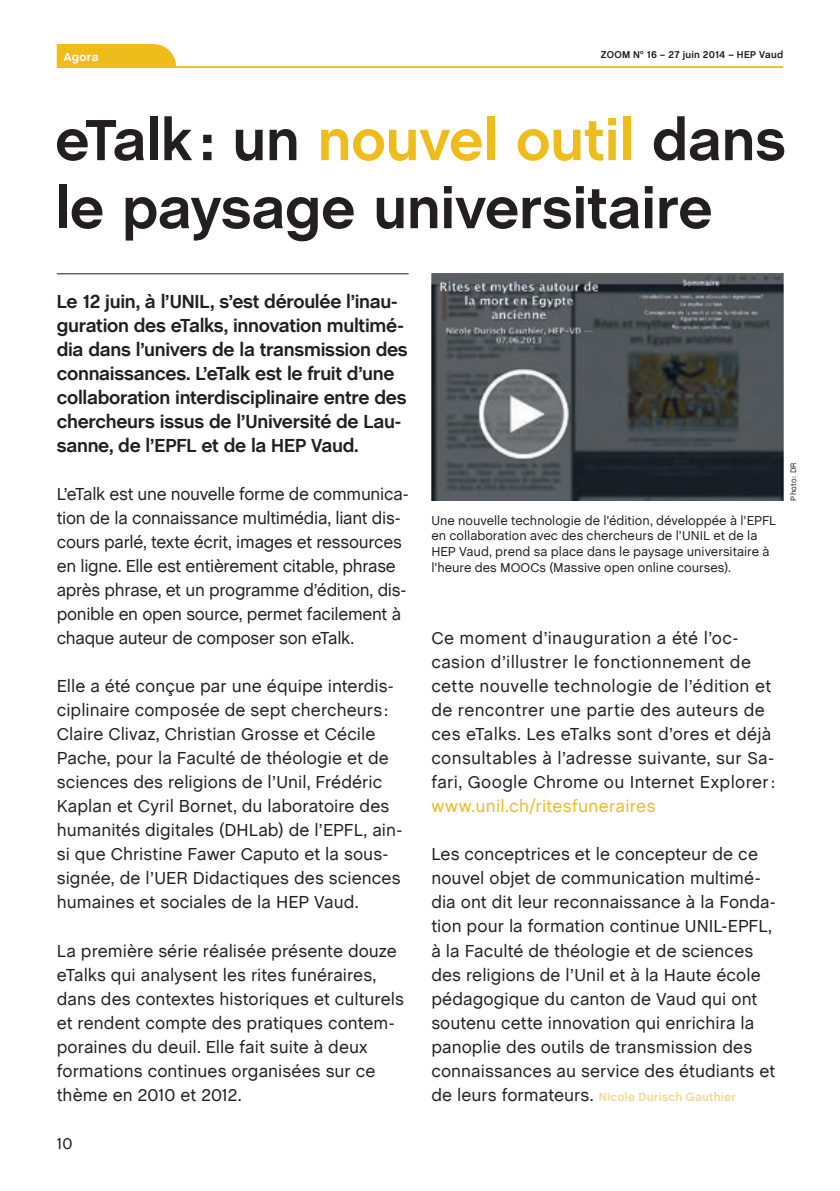
<style>
.page{position:relative;width:840px;height:1191px;background:#fff}
.page>*{position:absolute;margin:0;border:0;box-sizing:border-box;transform-origin:0 0}
.t1{font:700 59px/68px "Chalet Book TT";letter-spacing:-.005em;color:#231f20}
.t2{font:700 19px/24px "Chalet Book TT";letter-spacing:-.015em;color:#231f20}
.t3{font:17.6px/24px "Chalet Book TT";letter-spacing:.005em;color:#231f20}
.t4{font:17.6px/24px "Chalet Book TT";letter-spacing:-.015em;color:#231f20}
.t5{font:17.6px "Chalet Book TT";letter-spacing:.015em;color:#eebc1b}
.t6{font:16px "Chalet Book TT";color:#231f20}
.t7{font:13px/15.6px "Chalet Book TT";color:#231f20}
.t8{font:700 12px "Chalet Book TT";letter-spacing:.02em;color:#f6d991}
.t9{font:700 12px "Chalet Book TT";letter-spacing:.02em;color:#fff}
.t10{font:700 10px "Chalet Book TT";letter-spacing:.02em;color:#231f20}
.t11{font:8px "Chalet Book TT";letter-spacing:.015em;color:#231f20}
.s1{color:#eebc1b}
.s2{font-weight:400;font-size:17.6px;color:#231f20}
</style>
<div class="page">
<svg style="left:57px;top:44px;width:725px;height:24px"></svg>
<hr style="left:57px;top:273px;width:351px;height:1px;background:#231f20">
<img style="left:431px;top:273px;width:351px;height:228px">
<p class="t9" style="left:64px;top:50px;width:36px">Agora</p>
<p class="t10" style="left:600px;top:48px;width:184px">ZOOM N<sup>o</sup> 16 – 27 juin 2014 – HEP Vaud</p>
<h1 class="t1" style="left:55px;top:105px;width:732px">eTalk: un <span class="s1">nouvel outil</span> dans le paysage universitaire</h1>
<p class="t2" style="left:57px;top:290px;width:352px">Le 12 juin, à l’UNIL, s’est déroulée l’inau&shy;guration des eTalks, innovation multimé&shy;dia dans l’univers de la transmission des connaissances. L’eTalk est le fruit d’une collaboration interdisciplinaire entre des chercheurs issus de l’Université de Lau&shy;sanne, de l’EPFL et de la HEP Vaud.</p>
<p class="t4" style="left:57px;top:482px;width:353px">L’eTalk est une nouvelle forme de communica&shy;tion de la connaissance multimédia, liant dis&shy;cours parlé, texte écrit, images et ressources en ligne. Elle est entièrement citable, phrase après phrase, et un programme d’édition, dis&shy;ponible en open source, permet facilement à chaque auteur de composer son eTalk.</p>
<p class="t3" style="left:57px;top:674px;width:347px">Elle a été conçue par une équipe interdis&shy;ciplinaire composée de sept chercheurs:<br>Claire Clivaz, Christian Grosse et Cécile Pache, pour la Faculté de théologie et de sciences des religions de l’Unil, Frédéric Kaplan et Cyril Bornet, du laboratoire des humanités digitales (DHLab) de l’EPFL, ain&shy;si que Christine Fawer Caputo et la sous&shy;signée, de l’UER Didactiques des sciences humaines et sociales de la HEP Vaud.</p>
<p class="t3" style="left:57px;top:938px;width:348px">La première série réalisée présente douze eTalks qui analysent les rites funéraires, dans des contextes historiques et culturels et rendent compte des pratiques contem&shy;poraines du deuil. Elle fait suite à deux formations continues organisées sur ce thème en 2010 et 2012.</p>
<p class="t6" style="left:57px;top:1133px;width:17px">10</p>
<p class="t7" style="left:431px;top:512px;width:346px">Une nouvelle technologie de l’édition, développée à l’EPFL en collaboration avec des chercheurs de l’UNIL et de la HEP Vaud, prend sa place dans le paysage universitaire à l’heure des MOOCs (Massive open online courses).</p>
<p class="t11" style="left:788px;top:500px;width:39px;rotate:-90deg">Photo: DR</p>
<p class="t3" style="left:431px;top:626px;width:345px">Ce moment d’inauguration a été l’oc&shy;casion d’illustrer le fonctionnement de cette nouvelle technologie de l’édition et de rencontrer une partie des auteurs de ces eTalks. Les eTalks sont d’ores et déjà consultables à l’adresse suivante, sur Sa&shy;fari, Google Chrome ou Internet Explorer:</p>
<p class="t5" style="left:431px;top:796px;width:225px">www.unil.ch/ritesfuneraires</p>
<p class="t3" style="left:431px;top:842px;width:346px">Les conceptrices et le concepteur de ce nouvel objet de communication multimé&shy;dia ont dit leur reconnaissance à la Fonda&shy;tion pour la formation continue UNIL-EPFL, à la Faculté de théologie et de sciences des religions de l’Unil et à la Haute école pédagogique du canton de Vaud qui ont soutenu cette innovation qui enrichira la panoplie des outils de transmission des connaissances au service des étudiants et</p>
<p class="t8" style="left:431px;top:1089px;width:306px"><span class="s2">de leurs formateurs.</span> Nicole Durisch Gauthier</p>
</div>
